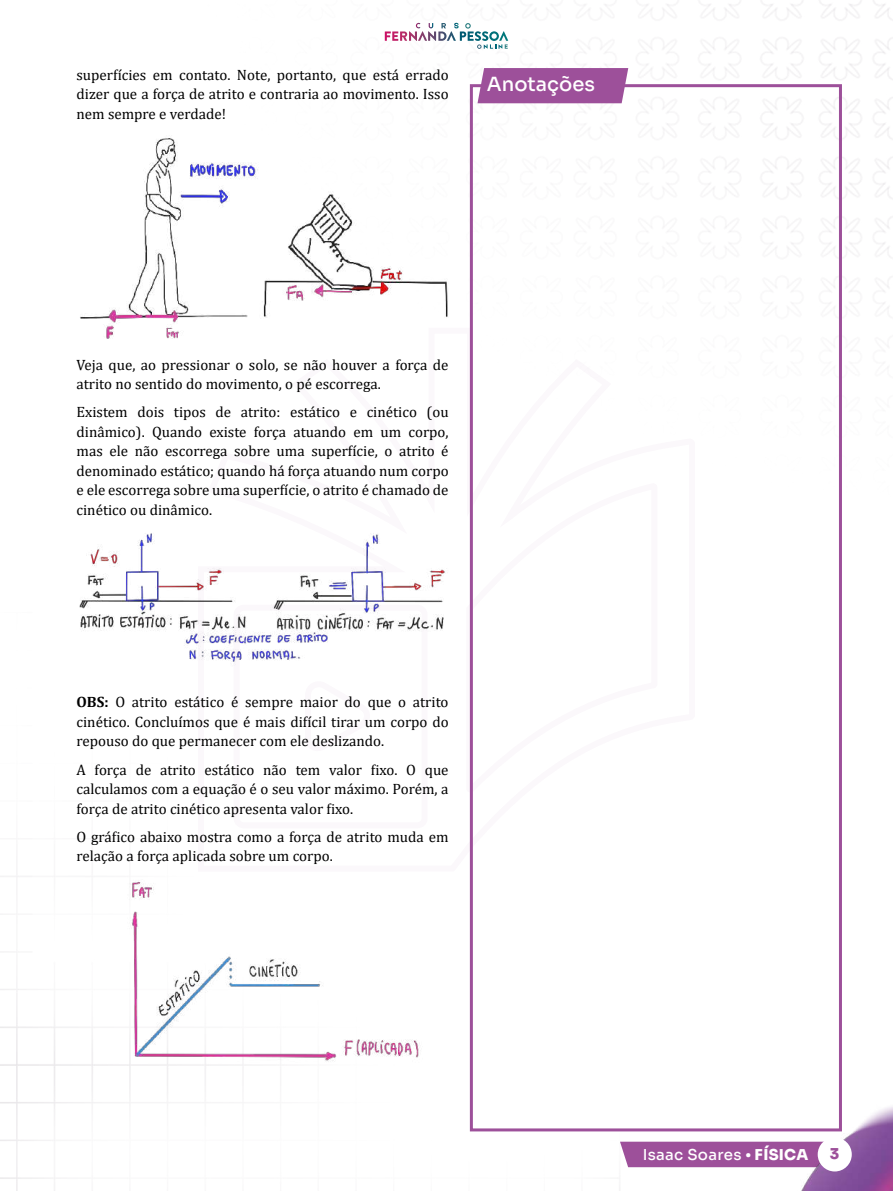
<style>
.page{position:relative;width:893px;height:1191px;background:#fff}
.page>*{position:absolute;margin:0;border:0;box-sizing:border-box;transform-origin:0 0}
.t1{font:500 19.5px "Sora";color:#fff}
.t2{font:15px/19.5px "Cambria";color:#000;text-align:justify}
.t3{font:500 15px "Sora";letter-spacing:.02em;color:#fff}
.t4{font:15px "Sora";color:#9d509a}
.s1{font-weight:700}
.s2{font-family:"Bagatela";font-weight:700}
.s3{font-weight:400}
</style>
<div class="page">
<img style="left:0;top:0;width:893px;height:1191px">
<img style="left:762px;top:1081px;width:131px;height:110px">
<div style="left:821px;top:1140px;width:28px;height:28px;background:#fff;border-radius:50%"></div>
<div style="left:818px;top:1137px;width:34px;height:34px;border:6px solid #fff;border-radius:50%"></div>
<svg style="left:195px;top:325px;width:505px;height:548px"></svg>
<svg style="left:409px;top:23px;width:99px;height:26px"></svg>
<img style="left:77px;top:136px;width:372px;height:203px">
<img style="left:77px;top:529px;width:372px;height:143px">
<img style="left:101px;top:879px;width:323px;height:196px">
<div style="left:470px;top:84px;width:372px;height:1047px;border:3px solid #9d509a"></div>
<div style="left:477px;top:68px;width:151px;height:35px;background:#9d509a"></div>
<p class="t2" style="left:77px;top:65px;width:374px">superfícies em contato. Note, portanto, que está errado dizer que a força de atrito e contraria ao movimento. Isso nem sempre e verdade!</p>
<h1 class="t1" style="left:487px;top:68px;width:110px">Anotações</h1>
<p class="t2" style="left:77px;top:355px;width:374px">Veja que, ao pressionar o solo, se não houver a força de atrito no sentido do movimento, o pé escorrega.</p>
<p class="t2" style="left:77px;top:402px;width:374px">Existem dois tipos de atrito: estático e cinético (ou dinâmico). Quando existe força atuando em um corpo, mas ele não escorrega sobre uma superfície, o atrito é denominado estático; quando há força atuando num corpo e ele escorrega sobre uma superfície, o atrito é chamado de cinético ou dinâmico.</p>
<p class="t2" style="left:77px;top:692px;width:374px"><span class="s1">OBS:</span> O atrito estático é sempre maior do que o atrito cinético. Concluímos que é mais difícil tirar um corpo do repouso do que permanecer com ele deslizando.</p>
<p class="t2" style="left:77px;top:759px;width:374px">A força de atrito estático não tem valor fixo. O que calculamos com a equação é o seu valor máximo. Porém, a força de atrito cinético apresenta valor fixo.</p>
<p class="t2" style="left:77px;top:826px;width:374px">O gráfico abaixo mostra como a força de atrito muda em relação a força aplicada sobre um corpo.</p>
<p class="t3" style="left:643px;top:1142px;width:167px">Isaac Soares <span class="s2">•</span> <span class="s3">FÍSICA</span></p>
<p class="t4" style="left:830px;top:1141px;width:11px">3</p>
</div>
